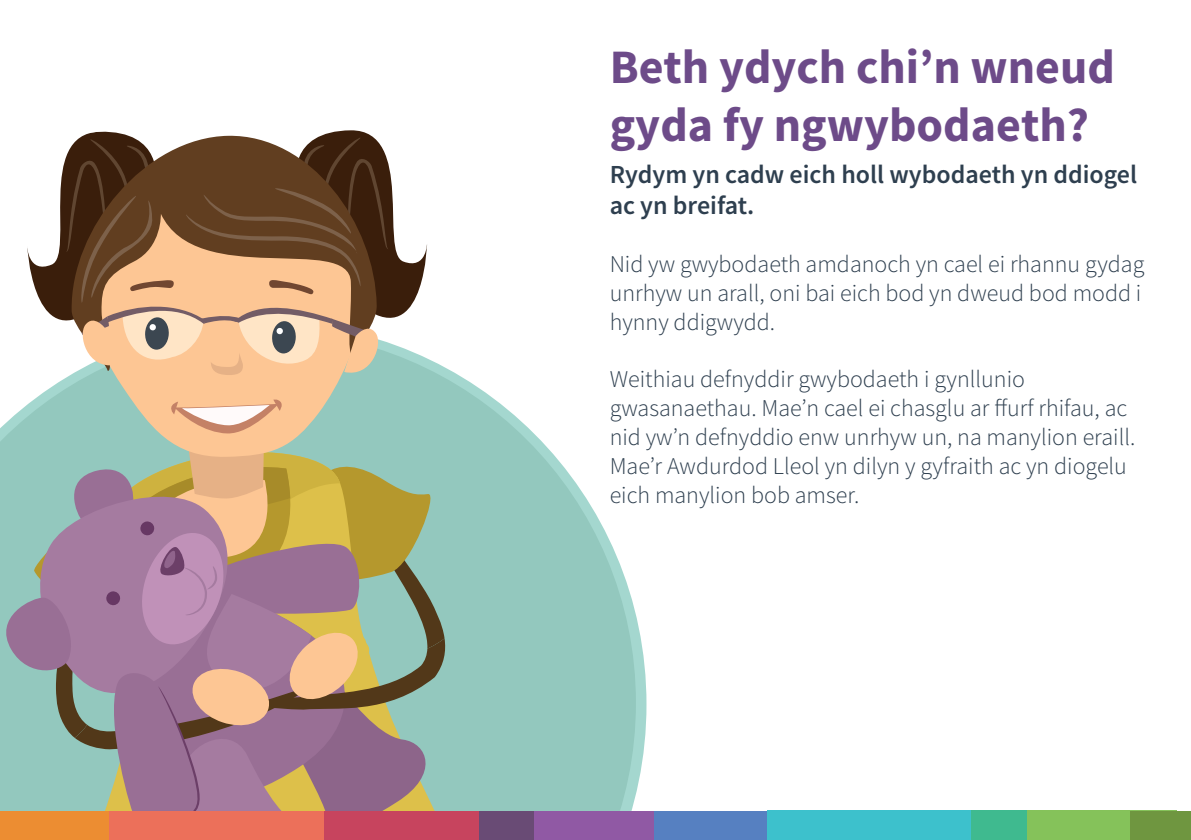
<style>
.page{position:relative;width:1191px;height:840px;background:#fff}
.page>*{position:absolute;margin:0;border:0;box-sizing:border-box;transform-origin:0 0}
.t1{font:700 48px/57.6px "Source Sans Pro";color:#6d4b89}
.t2{font:600 26px/31.2px "Source Sans Pro";color:#2e3f4f}
.t3{font:300 24px/28.8px "Source Sans Pro";color:#2e3f4f}
</style>
<div class="page">
<svg style="left:36px;top:358px;width:600px;height:452px;fill:#93c8be"></svg>
<div style="left:446px;top:597px;width:52px;height:213px;background:#93c8be"></div>
<svg style="left:92px;top:378px;width:270px;height:20px;fill:#fdc694"></svg>
<svg style="left:27px;top:130px;width:400px;height:248px"></svg>
<svg style="left:0;top:398px;width:446px;height:412px"></svg>
<div style="left:322px;top:810px;width:158px;height:29px;background:#c7445e"></div>
<div style="left:106px;top:810px;width:218px;height:29px;background:#ec705a"></div>
<div style="left:0;top:810px;width:108px;height:29px;background:#ec8d32"></div>
<div style="left:649px;top:810px;width:125px;height:29px;background:#5680c1"></div>
<div style="left:479px;top:810px;width:68px;height:29px;background:#694b75"></div>
<div style="left:534px;top:810px;width:119px;height:29px;background:#9059a4"></div>
<div style="left:962px;top:810px;width:65px;height:29px;background:#3fba8f"></div>
<div style="left:767px;top:810px;width:203px;height:29px;background:#3dc1cc"></div>
<div style="left:1027px;top:810px;width:149px;height:29px;background:#85c25a"></div>
<div style="left:1130px;top:811px;width:61px;height:28px;background:#6f9640"></div>
<p class="t1" style="left:609px;top:37px;width:507px">Beth ydych chi’n wneud gyda fy ngwybodaeth?</p>
<p class="t2" style="left:609px;top:158px;width:529px">Rydym yn cadw eich holl wybodaeth yn ddiogel ac yn breifat.</p>
<p class="t3" style="left:609px;top:249px;width:536px">Nid yw gwybodaeth amdanoch yn cael ei rhannu gydag unrhyw un arall, oni bai eich bod yn dweud bod modd i hynny ddigwydd.</p>
<p class="t3" style="left:609px;top:365px;width:527px">Weithiau defnyddir gwybodaeth i gynllunio gwasanaethau. Mae’n cael ei chasglu ar ffurf rhifau, ac nid yw’n defnyddio enw unrhyw un, na manylion eraill.<br>Mae’r Awdurdod Lleol yn dilyn y gyfraith ac yn diogelu eich manylion bob amser.</p>
</div>
